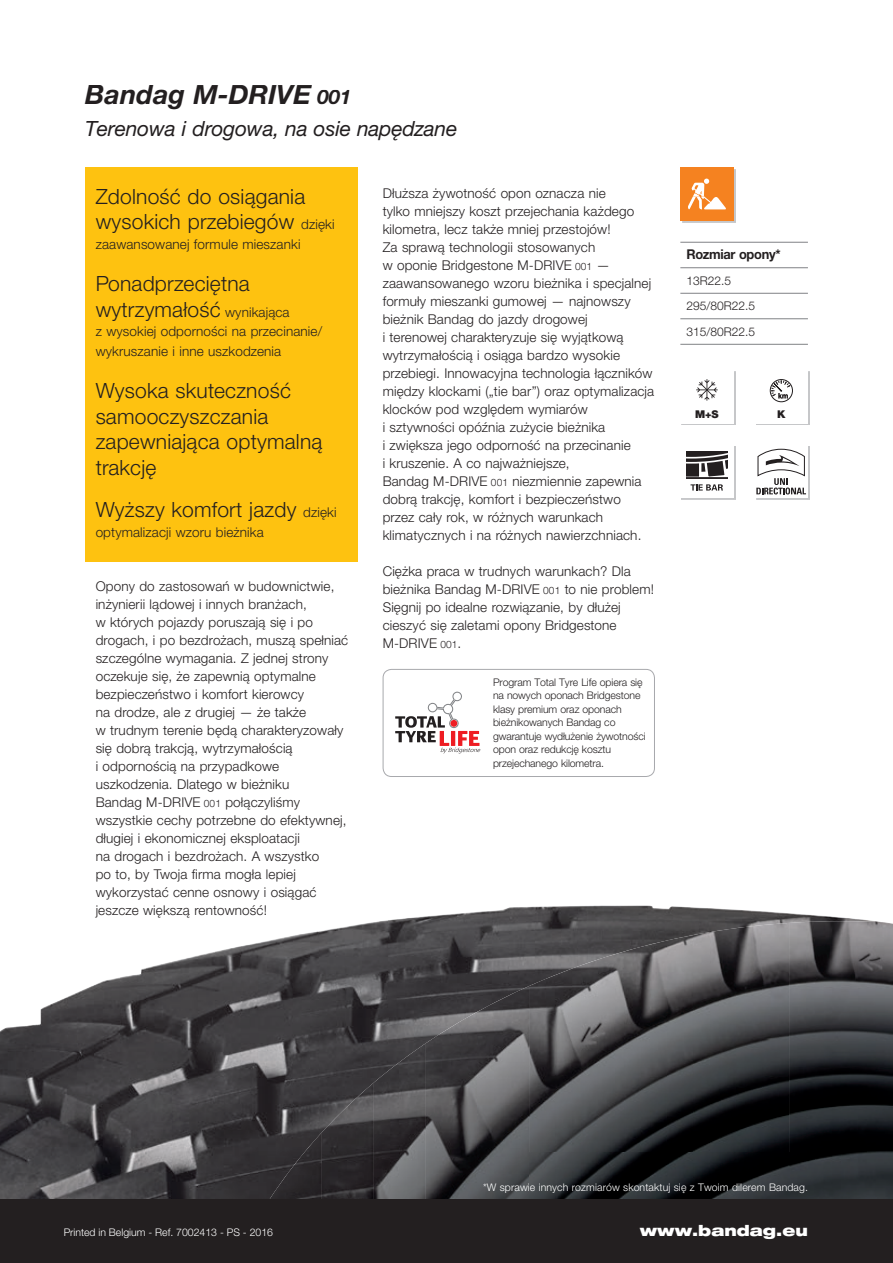
<style>
.page{position:relative;width:893px;height:1263px;background:#fff}
.page>*{position:absolute;margin:0;border:0;box-sizing:border-box;transform-origin:0 0}
.t1{font:italic 700 27px "Helvetica Neue LTW1 G";color:#231f20}
.t2{font:300 21px/25.5px "Helvetica Neue LTW1 G";letter-spacing:.01em;color:#231f20}
.t3{font:italic 21px "Helvetica Neue LTW1 G";letter-spacing:-.01em;color:#231f20}
.t4{font:900 expanded 15px "Helvetica Neue LT Std";color:#fff}
.t5{font:300 13.5px/18px "Helvetica Neue LTW1 G";letter-spacing:.01em;color:#231f20}
.t6{font:700 13.5px "Helvetica Neue LTW1 G";letter-spacing:-.02em;color:#231f20;scale:.95 1}
.t7{font:300 12px/25.5px "Helvetica Neue LTW1 G";color:#231f20}
.t8{font:900 10.65px "Helvetica Neue LTW1 G";color:#231f20}
.t9{font:300 10.5px/13.5px "Helvetica Neue LTW1 G";letter-spacing:-.01em;color:#231f20}
.t10{font:300 10.5px "Helvetica Neue LTW1 G";letter-spacing:.01em;color:#fff}
.s1{font-size:20.25px}
.s2{font-size:13.5px}
.s3{font-size:10.2px}
</style>
<div class="page">
<img style="left:0;top:905px;width:872px;height:294px">
<img style="left:529px;top:923px;width:260px;height:276px">
<img style="left:789px;top:921px;width:104px;height:278px">
<img style="left:425px;top:986px;width:105px;height:213px">
<img style="left:373px;top:1043px;width:53px;height:156px">
<img style="left:321px;top:1083px;width:53px;height:116px">
<img style="left:270px;top:1132px;width:52px;height:67px">
<div style="left:0;top:1199px;width:893px;height:64px;background:#231f20"></div>
<hr style="left:680px;top:242px;width:128px;height:1px;background:#808285">
<hr style="left:680px;top:267px;width:128px;height:1px;background:#808285">
<hr style="left:680px;top:293px;width:128px;height:1px;background:#808285">
<hr style="left:680px;top:318px;width:128px;height:1px;background:#808285">
<hr style="left:680px;top:344px;width:128px;height:1px;background:#808285">
<img style="left:682px;top:169px;width:53px;height:54px">
<div style="left:680px;top:167px;width:53px;height:54px;background:#f58220"></div>
<svg style="left:688px;top:179px;width:38px;height:30px"></svg>
<svg style="left:770px;top:379px;width:22px;height:23px"></svg>
<div style="left:770px;top:379px;width:23px;height:23px;border:1px solid #231f20;border-radius:50%"></div>
<svg style="left:770px;top:380px;width:21px;height:18px"></svg>
<svg style="left:696px;top:379px;width:22px;height:22px"></svg>
<svg style="left:686px;top:452px;width:42px;height:39px"></svg>
<svg style="left:756px;top:448px;width:50px;height:46px"></svg>
<svg style="left:395px;top:692px;width:85px;height:61px"></svg>
<div style="left:450px;top:720px;width:7px;height:7px;background:#ee1d23;border-radius:50%"></div>
<div style="left:383px;top:669px;width:272px;height:108px;border:1px solid #a8a9ad;border-radius:9px"></div>
<div style="left:85px;top:167px;width:272px;height:107px;background:#fec210"></div>
<div style="left:85px;top:255px;width:272px;height:126px;background:#fec210"></div>
<div style="left:85px;top:362px;width:272px;height:140px;background:#fec210"></div>
<div style="left:85px;top:481px;width:272px;height:81px;background:#fec210"></div>
<h1 class="t1" style="left:85px;top:78px;width:268px">Bandag M-DRIVE <span class="s1">001</span></h1>
<h2 class="t3" style="left:85px;top:115px;width:374px">Terenowa i drogowa, na osie napędzane</h2>
<h2 class="t2" style="left:96px;top:183px;width:240px">Zdolność do osiągania wysokich przebiegów <span class="s2">dzięki</span></h2>
<p class="t5" style="left:96px;top:235px;width:206px">zaawansowanej formule mieszanki</p>
<h2 class="t2" style="left:96px;top:271px;width:195px">Ponadprzeciętna wytrzymałość <span class="s2">wynikająca</span></h2>
<p class="t5" style="left:96px;top:322px;width:228px;line-height:19.5px">z wysokiej odporności na przecinanie/ wykruszanie i inne uszkodzenia</p>
<h2 class="t2" style="left:96px;top:378px;width:228px">Wysoka skuteczność samooczyszczania zapewniająca optymalną trakcję</h2>
<h2 class="t2" style="left:96px;top:497px;width:242px">Wyższy komfort jazdy <span class="s2">dzięki</span></h2>
<p class="t5" style="left:96px;top:523px;width:170px">optymalizacji wzoru bieżnika</p>
<p class="t5" style="left:96px;top:577px;width:254px">Opony do zastosowań w budownictwie, inżynierii lądowej i innych branżach,<br>w których pojazdy poruszają się i po drogach, i po bezdrożach, muszą spełniać szczególne wymagania. Z jednej strony oczekuje się, że zapewnią optymalne bezpieczeństwo i komfort kierowcy<br>na drodze, ale z drugiej — że także<br>w trudnym terenie będą charakteryzowały się dobrą trakcją, wytrzymałością<br>i odpornością na przypadkowe uszkodzenia. Dlatego w bieżniku<br>Bandag M-DRIVE <span class="s3">001</span> połączyliśmy wszystkie cechy potrzebne do efektywnej, długiej i ekonomicznej eksploatacji<br>na drogach i bezdrożach. A wszystko<br>po to, by Twoja firma mogła lepiej wykorzystać cenne osnowy i osiągać jeszcze większą rentowność!</p>
<p class="t5" style="left:383px;top:184px;width:273px">Dłuższa żywotność opon oznacza nie<br>tylko mniejszy koszt przejechania każdego kilometra, lecz także mniej przestojów!<br>Za sprawą technologii stosowanych<br>w oponie Bridgestone M-DRIVE <span class="s3">001</span> — zaawansowanego wzoru bieżnika i specjalnej formuły mieszanki gumowej — najnowszy bieżnik Bandag do jazdy drogowej<br>i terenowej charakteryzuje się wyjątkową wytrzymałością i osiąga bardzo wysokie przebiegi. Innowacyjna technologia łączników między klockami („tie bar”) oraz optymalizacja klocków pod względem wymiarów<br>i sztywności opóźnia zużycie bieżnika<br>i zwiększa jego odporność na przecinanie<br>i kruszenie. A co najważniejsze,<br>Bandag M-DRIVE <span class="s3">001</span> niezmiennie zapewnia dobrą trakcję, komfort i bezpieczeństwo przez cały rok, w różnych warunkach klimatycznych i na różnych nawierzchniach.</p>
<p class="t5" style="left:383px;top:562px;width:273px">Ciężka praca w trudnych warunkach? Dla bieżnika Bandag M-DRIVE <span class="s3">001</span> to nie problem!<br>Sięgnij po idealne rozwiązanie, by dłużej cieszyć się zaletami opony Bridgestone M-DRIVE <span class="s3">001</span>.</p>
<p class="t9" style="left:493px;top:675px;width:154px">Program Total Tyre Life opiera się na nowych oponach Bridgestone klasy premium oraz oponach bieżnikowanych Bandag co gwarantuje wydłużenie żywotności opon oraz redukcję kosztu przejechanego kilometra.</p>
<p class="t6" style="left:686px;top:246px;width:101px">Rozmiar opony*</p>
<p class="t7" style="left:686px;top:268px;width:70px">13R22.5<br>295/80R22.5<br>315/80R22.5</p>
<p class="t8" style="left:695px;top:408px;width:25px">M+S</p>
<p class="t8" style="left:777px;top:408px;width:10px">K</p>
<p class="t10" style="left:64px;top:1226px;width:211px">Printed in Belgium - Ref. 7002413 - PS - 2016</p>
<p class="t10" style="left:483px;top:1180px;width:326px">* W sprawie innych rozmiarów skontaktuj się z Twoim dilerem Bandag.</p>
<p class="t4" style="left:640px;top:1221px;width:170px">www.bandag.eu</p>
</div>
